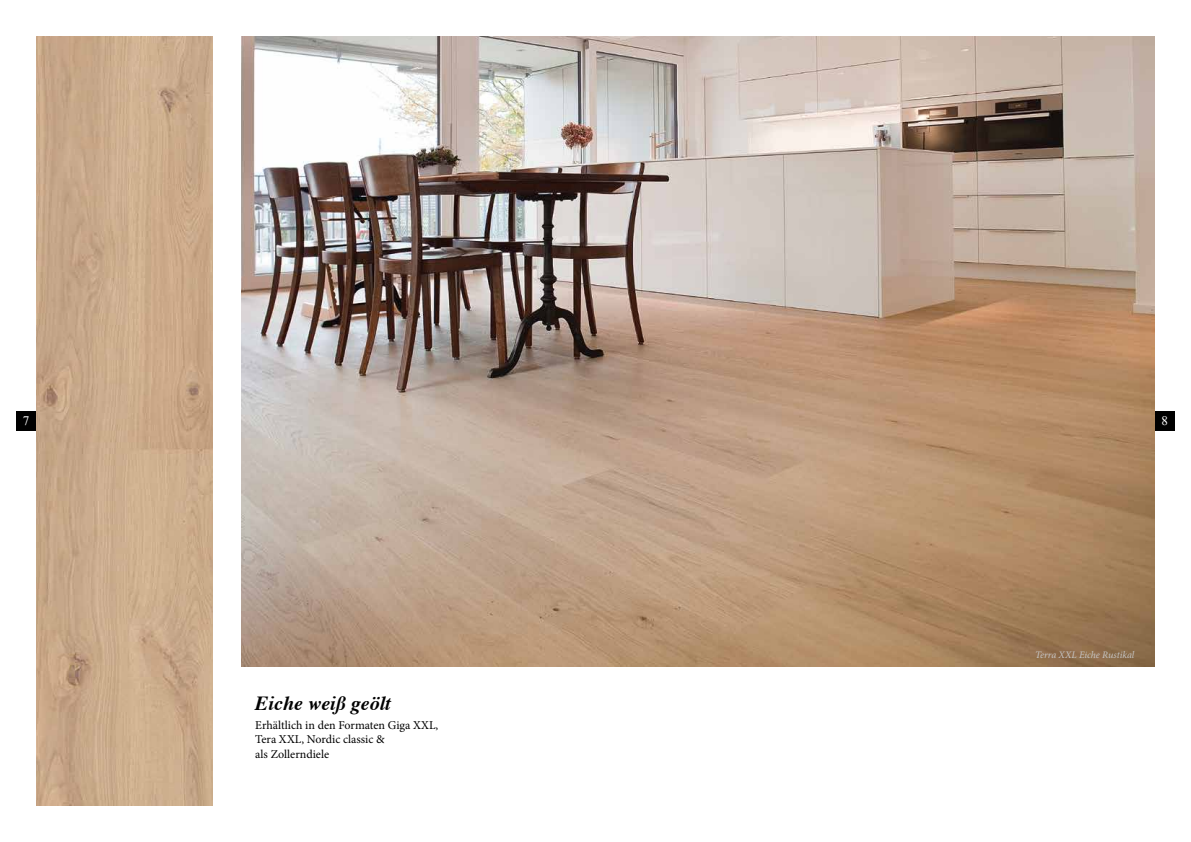
<style>
.page{position:relative;width:1191px;height:842px;background:#fff}
.page>*{position:absolute;margin:0;border:0;box-sizing:border-box;transform-origin:0 0}
.t1{font:italic 700 20px "Times";color:#000}
.t2{font:13px "Times New Roman";color:#fff}
.t3{font:12px/14.4px "Minion Pro";color:#000}
.t4{font:italic 10px "Minion Pro";letter-spacing:-.005em;color:#c6c6c6}
</style>
<div class="page">
<img style="left:36px;top:36px;width:177px;height:770px">
<img style="left:241px;top:36px;width:914px;height:630px">
<div style="left:16px;top:411px;width:20px;height:20px;background:#000"></div>
<div style="left:1155px;top:411px;width:19px;height:20px;background:#000"></div>
<p class="t2" style="left:23px;top:412px;width:8px">7</p>
<p class="t2" style="left:1161px;top:412px;width:8px">8</p>
<h1 class="t1" style="left:255px;top:684px;width:137px">Eiche weiß geölt</h1>
<p class="t3" style="left:255px;top:718px;width:185px">Erhältlich in den Formaten Giga XXL,<br>Tera XXL, Nordic classic &amp;<br>als Zollerndiele</p>
<p class="t4" style="left:1035px;top:648px;width:101px">Terra XXL Eiche Rustikal</p>
</div>
